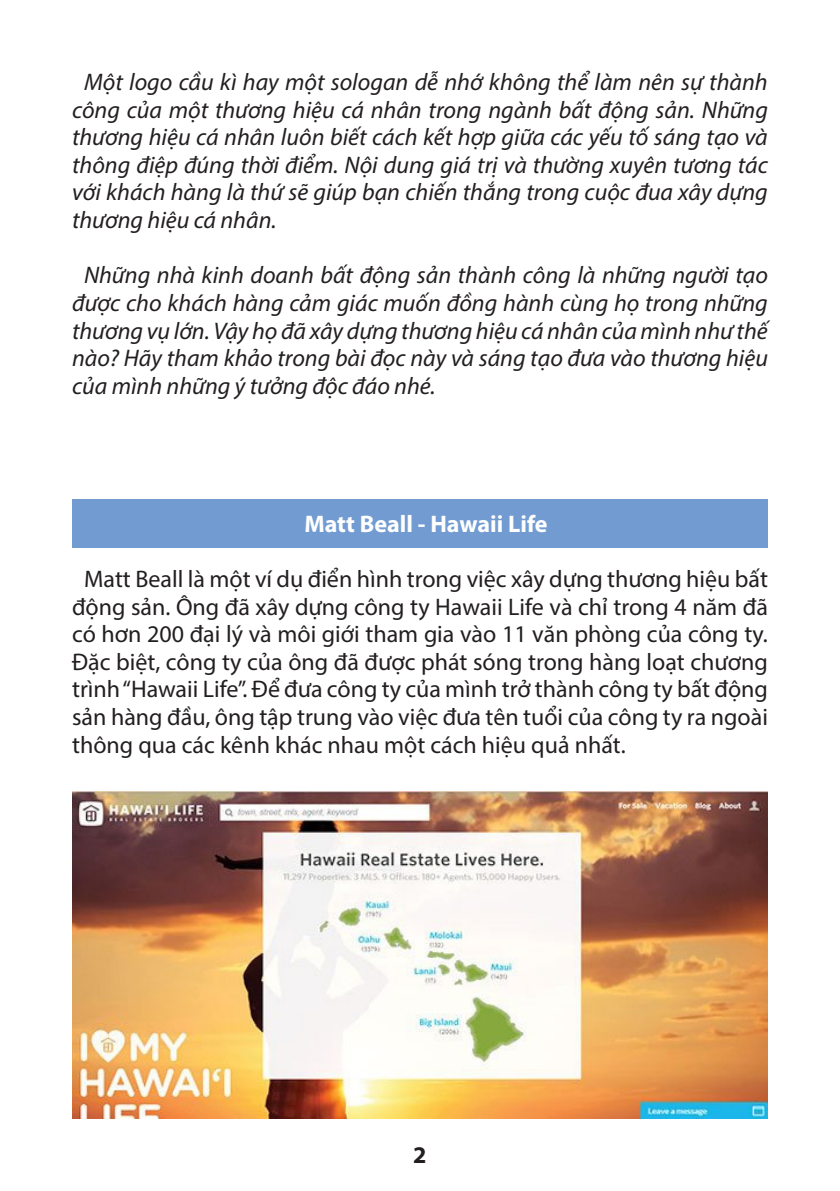
<style>
.page{position:relative;width:840px;height:1191px;background:#fff}
.page>*{position:absolute;margin:0;border:0;box-sizing:border-box;transform-origin:0 0}
.body{font:italic 24px/27.6px "Myriad Pro";color:#231f20;text-align:justify}
.body-2{font:24px/27.6px "Myriad Pro";color:#231f20;text-align:justify}
.head{font:700 24px "Myriad Pro";color:#fff}
.t1{font:700 24px "Myriad Pro";color:#231f20}
</style>
<div class="page">
<div style="left:72px;top:499px;width:695px;height:49px;background:#729cd1"></div>
<img style="left:72px;top:791px;width:695px;height:328px">
<p class="body" style="left:72px;top:68px;width:697px;text-indent:12px">Một logo cầu kì hay một sologan dễ nhớ không thể làm nên sự thành công của một thương hiệu cá nhân trong ngành bất động sản. Những thương hiệu cá nhân luôn biết cách kết hợp giữa các yếu tố sáng tạo và thông điệp đúng thời điểm. Nội dung giá trị và thường xuyên tương tác với khách hàng là thứ sẽ giúp bạn chiến thắng trong cuộc đua xây dựng thương hiệu cá nhân.</p>
<p class="body" style="left:72px;top:261px;width:697px;text-indent:12px">Những nhà kinh doanh bất động sản thành công là những người tạo được cho khách hàng cảm giác muốn đồng hành cùng họ trong những thương vụ lớn. Vậy họ đã xây dựng thương hiệu cá nhân của mình như thế nào? Hãy tham khảo trong bài đọc này và sáng tạo đưa vào thương hiệu của mình những ý tưởng độc đáo nhé.</p>
<p class="head" style="left:304px;top:508px;width:245px">Matt Beall - Hawaii Life</p>
<p class="body-2" style="left:72px;top:565px;width:697px;text-indent:12px">Matt Beall là một ví dụ điển hình trong việc xây dựng thương hiệu bất động sản. Ông đã xây dựng công ty Hawaii Life và chỉ trong 4 năm đã có hơn 200 đại lý và môi giới tham gia vào 11 văn phòng của công ty.<br>Đặc biệt, công ty của ông đã được phát sóng trong hàng loạt chương trình “Hawaii Life”. Để đưa công ty của mình trở thành công ty bất động sản hàng đầu, ông tập trung vào việc đưa tên tuổi của công ty ra ngoài thông qua các kênh khác nhau một cách hiệu quả nhất.</p>
<p class="t1" style="left:413px;top:1139px;width:15px">2</p>
</div>
